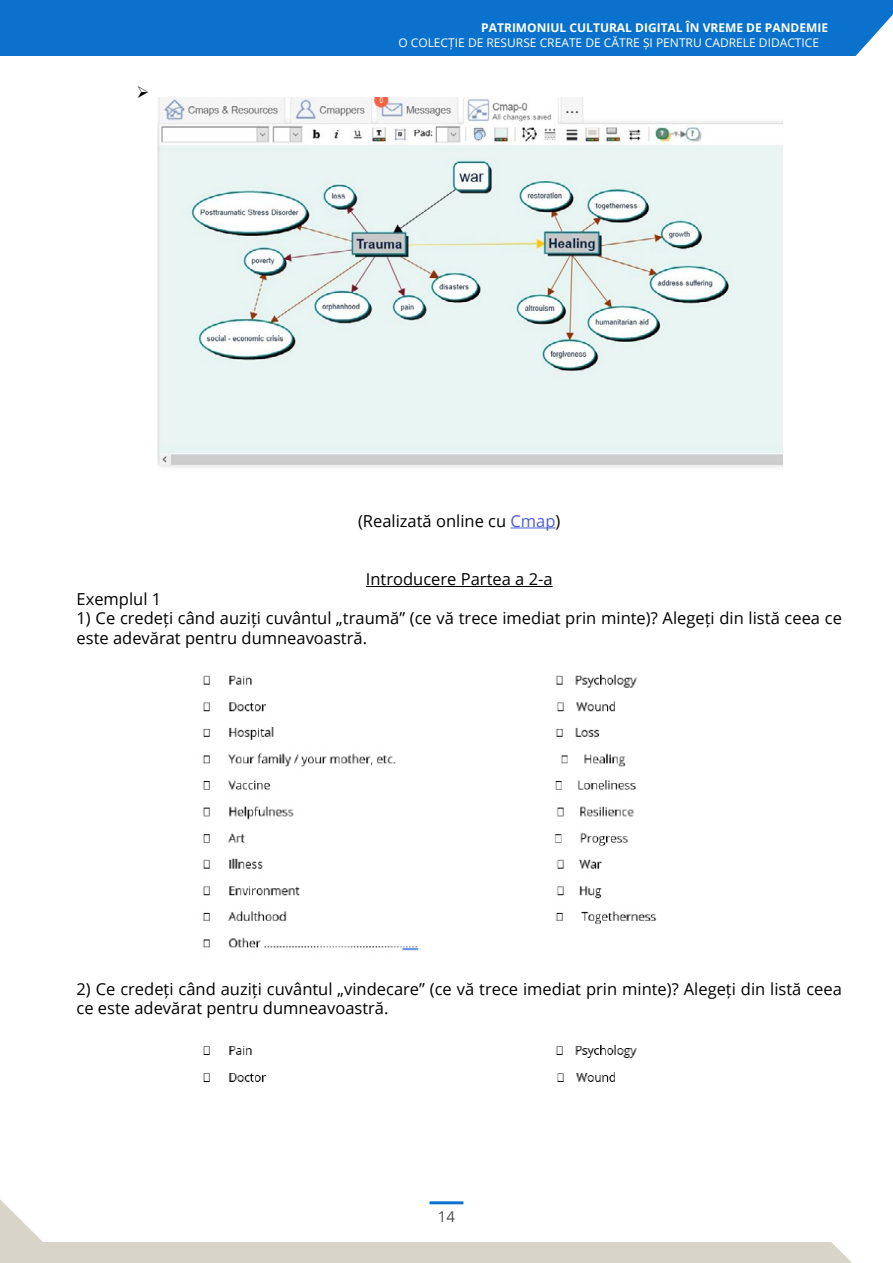
<style>
.page{position:relative;width:893px;height:1263px;background:#fff}
.page>*{position:absolute;margin:0;border:0;box-sizing:border-box;transform-origin:0 0}
.t1{font:16.5px/19.5px "Open Sans";color:#000}
.t2{font:15px "Open Sans";color:#4d4d4d}
.t3{font:12px "Open Sans";color:#fff}
.t4{font:700 12px "Open Sans";color:#fff}
.s1{color:#4f5cd6}
</style>
<div class="page">
<div style="left:0;top:0;width:893px;height:56px;background:#0a72cc"></div>
<div style="left:0;top:1242px;width:893px;height:21px;background:#d9d4ca"></div>
<svg style="left:855px;top:14px;width:38px;height:42px"></svg>
<svg style="left:831px;top:1242px;width:62px;height:21px"></svg>
<hr style="left:430px;top:1201px;width:33px;height:3px;background:#0a72cc">
<svg style="left:0;top:1199px;width:43px;height:43px"></svg>
<hr style="left:510px;top:527px;width:46px;height:1px;background:#4f5cd6">
<hr style="left:366px;top:586px;width:187px;height:1px;background:#000">
<img style="left:158px;top:97px;width:624px;height:372px">
<img style="left:203px;top:674px;width:454px;height:277px">
<img style="left:203px;top:1045px;width:434px;height:37px">
<svg style="left:158px;top:97px;width:8px;height:2px"></svg>
<p class="t4" style="left:481px;top:19px;width:348px">PATRIMONIUL CULTURAL DIGITAL ÎN VREME DE PANDEMIE</p>
<p class="t3" style="left:398px;top:34px;width:422px">O COLECȚIE DE RESURSE CREATE DE CĂTRE ȘI PENTRU CADRELE DIDACTICE</p>
<p class="t1" style="left:358px;top:511px;width:204px">(Realizată online cu <span class="s1">Cmap</span>)</p>
<p class="t1" style="left:366px;top:569px;width:188px">Introducere Partea a 2-a</p>
<p class="t1" style="left:77px;top:588px;width:86px">Exemplul 1</p>
<p class="t1" style="left:77px;top:608px;width:767px">1) Ce credeți când auziți cuvântul „traumă” (ce vă trece imediat prin minte)? Alegeți din listă ceea ce este adevărat pentru dumneavoastră.</p>
<p class="t1" style="left:77px;top:979px;width:767px">2) Ce credeți când auziți cuvântul „vindecare” (ce vă trece imediat prin minte)? Alegeți din listă ceea ce este adevărat pentru dumneavoastră.</p>
<p class="t2" style="left:438px;top:1206px;width:19px">14</p>
</div>
